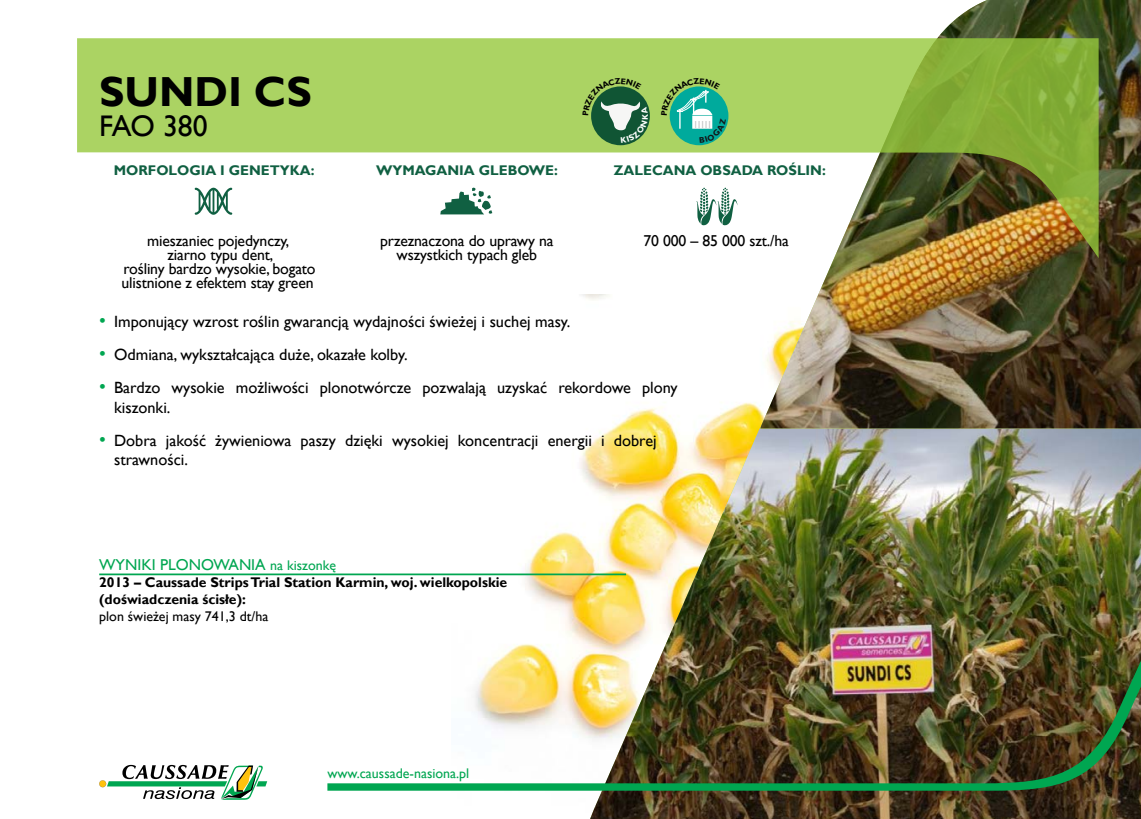
<style>
.page{position:relative;width:1141px;height:819px;background:#fff}
.page>*{position:absolute;margin:0;border:0;box-sizing:border-box;transform-origin:0 0}
.t1{font:700 42px "Gill Sans";color:#000}
.t2{font:29.75px "Gill Sans";letter-spacing:-.02em;color:#000}
.t3{font:16.28px/19.6px "Gill Sans";color:#000}
.t4{font:15.75px/14px "Gill Sans";letter-spacing:-.01em;color:#000;text-align:center}
.t5{font:15.75px "Gill Sans";color:#00a651}
.t6{font:700 14px/16.8px "Gill Sans";color:#000}
.t7{font:700 14px "Gill Sans";color:#106042}
.t8{font:14px "Gill Sans";color:#000}
.t9{font:14px "Gill Sans";color:#00a651}
.s1{font-size:19.25px;color:#00a651}
.s2{font-size:14px}
</style>
<div class="page">
<img style="left:451px;top:294px;width:309px;height:497px">
<img style="left:590px;top:428px;width:551px;height:391px">
<img style="left:760px;top:0;width:381px;height:428px">
<svg style="left:99px;top:764px;width:168px;height:35px"></svg>
<svg style="left:77px;top:38px;width:1022px;height:220px"></svg>
<img style="left:327px;top:628px;width:814px;height:162px">
<hr style="left:99px;top:573px;width:527px;height:2px;background:#00a651">
<svg style="left:583px;top:78px;width:65px;height:65px;background:#67985e"></svg>
<svg style="left:661px;top:78px;width:65px;height:65px;background:#5fc392"></svg>
<h1 class="t1" style="left:99px;top:66px;width:214px">SUNDI CS</h1>
<h2 class="t2" style="left:99px;top:108px;width:110px">fao 380</h2>
<p class="t7" style="left:114px;top:162px;width:202px">morfologia i genetyka:</p>
<p class="t7" style="left:376px;top:162px;width:183px">wymagania glebowe:</p>
<p class="t7" style="left:614px;top:162px;width:214px">zalecana obsada roślin:</p>
<p class="t4" style="left:121px;top:234px;width:196px">mieszaniec pojedynczy,<br>ziarno typu dent,<br>rośliny bardzo wysokie, bogato ulistnione z efektem stay green</p>
<p class="t4" style="left:380px;top:234px;width:175px">przeznaczona do uprawy na wszystkich typach gleb</p>
<p class="t4" style="left:643px;top:234px;width:147px">70 000 – 85 000 szt./ha</p>
<p class="t3" style="left:99px;top:312px;width:473px"><span class="s1">•</span> Imponujący wzrost roślin gwarancją wydajności świeżej i suchej masy.</p>
<p class="t3" style="left:99px;top:345px;width:310px"><span class="s1">•</span> Odmiana, wykształcająca duże, okazałe kolby.</p>
<p class="t3" style="left:114px;top:378px;width:565px;text-indent:-15px"><span class="s1">•</span> Bardzo wysokie możliwości plonotwórcze pozwalają uzyskać rekordowe plony kiszonki.</p>
<p class="t3" style="left:114px;top:431px;width:544px;text-indent:-15px"><span class="s1">•</span> Dobra jakość żywieniowa paszy dzięki wysokiej koncentracji energii i dobrej strawności.</p>
<p class="t5" style="left:99px;top:556px;width:238px">Wyniki Plo nowania <span class="s2">na kiszonkę</span></p>
<p class="t6" style="left:99px;top:574px;width:410px">2013 – Caussade Strips Trial Station Karmin, woj. wielkopolskie (doświadczenia ścisłe):</p>
<p class="t8" style="left:99px;top:608px;width:171px">plon świeżej masy 741,3 dt/ha</p>
<p class="t9" style="left:327px;top:765px;width:143px">www.caussade-nasiona.pl</p>
</div>
